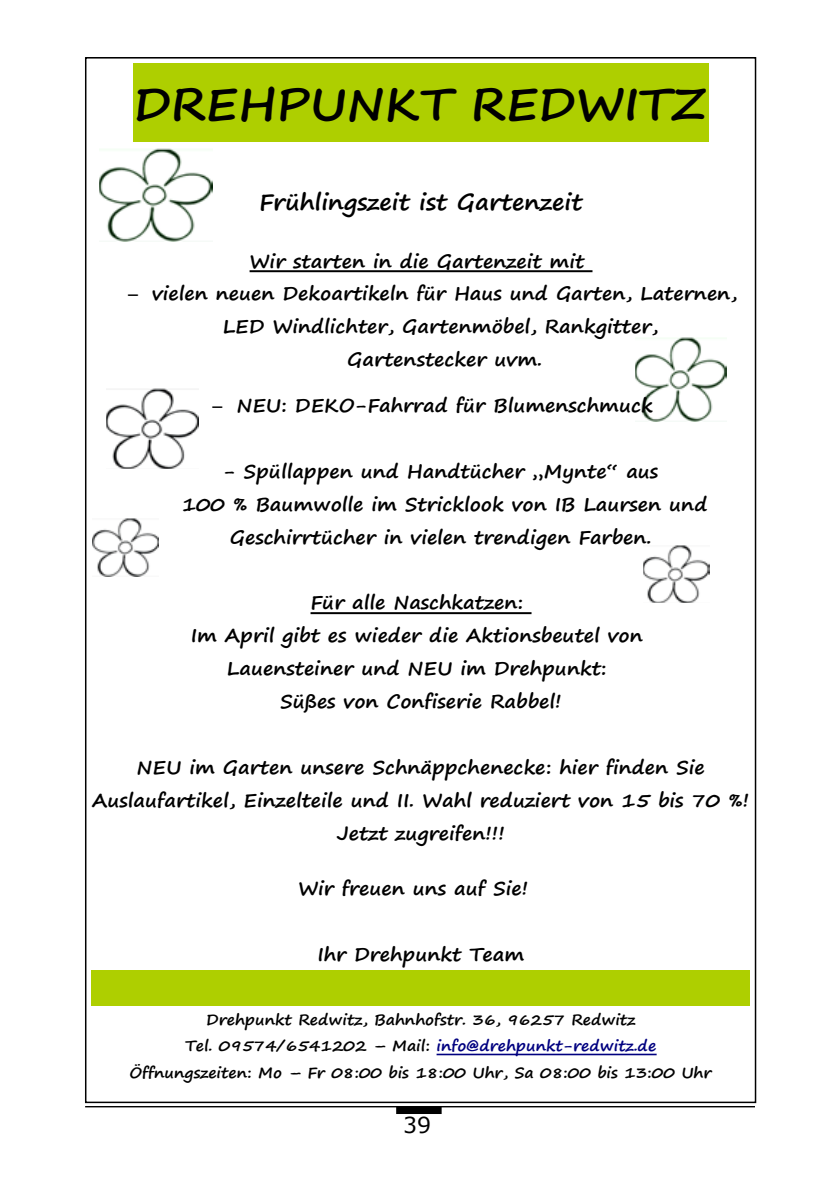
<style>
.page{position:relative;width:840px;height:1191px;background:#fff}
.page>*{position:absolute;margin:0;border:0;box-sizing:border-box;transform-origin:0 0}
.t1{font:700 44.6px "Segoe Print";color:#000;scale:1.07 1}
.t2{font:700 22.4px "Segoe Print";color:#000;scale:1.07 1}
.t3{font:22px "Verdana";color:#000}
.t4{font:700 18.6px/32.8px "Segoe Print";color:#000;text-align:center;scale:1.07 1}
.t5{font:700 14.8px/26.2px "Segoe Print";color:#000;text-align:center;scale:1.07 1}
.s1{color:#000080}
</style>
<div class="page">
<hr style="left:85px;top:1106px;width:669px;height:1px;background:#000">
<div style="left:396px;top:1106px;width:45px;height:8px;background:#000"></div>
<img style="left:635px;top:337px;width:91px;height:85px">
<img style="left:643px;top:545px;width:66px;height:58px">
<img style="left:92px;top:518px;width:67px;height:58px">
<img style="left:106px;top:388px;width:93px;height:81px">
<img style="left:99px;top:148px;width:113px;height:94px">
<div style="left:91px;top:970px;width:658px;height:36px;background:#aecf00"></div>
<div style="left:133px;top:63px;width:575px;height:79px;background:#aecf00"></div>
<hr style="left:249px;top:270px;width:343px;height:2px;background:#000">
<hr style="left:310px;top:612px;width:221px;height:2px;background:#000">
<hr style="left:436px;top:1053px;width:220px;height:2px;background:#000080">
<h1 class="t1" style="left:133px;top:78px;width:538px">DREHPUNKT REDWITZ</h1>
<p class="t2" style="left:259px;top:189px;width:303px">Frühlingszeit ist Gartenzeit</p>
<p class="t4" style="left:249px;top:245px;width:314px">Wir starten in die Gartenzeit mit</p>
<p class="t4" style="left:152px;top:278px;width:548px">vielen neuen Dekoartikeln für Haus und Garten, Laternen,</p>
<p class="t4" style="left:223px;top:311px;width:408px">LED Windlichter, Gartenmöbel, Rankgitter,</p>
<p class="t4" style="left:347px;top:344px;width:183px">Gartenstecker uvm.</p>
<p class="t4" style="left:236px;top:390px;width:390px">NEU: DEKO-Fahrrad für Blumenschmuck</p>
<p class="t4" style="left:182px;top:456px;width:492px">- Spüllappen und Handtücher „Mynte“ aus<br>100 % Baumwolle im Stricklook von IB Laursen und<br>Geschirrtücher in vielen trendigen Farben.</p>
<p class="t4" style="left:191px;top:587px;width:423px">Für alle Naschkatzen:<br>Im April gibt es wieder die Aktionsbeutel von Lauensteiner und NEU im Drehpunkt:<br>Süßes von Confiserie Rabbel!</p>
<p class="t4" style="left:92px;top:752px;width:615px">NEU im Garten unsere Schnäppchenecke: hier finden Sie<br>Auslaufartikel, Einzelteile und II. Wahl reduziert von 15 bis 70 %!<br>Jetzt zugreifen!!!</p>
<p class="t4" style="left:298px;top:873px;width:216px">Wir freuen uns auf Sie!</p>
<p class="t4" style="left:317px;top:939px;width:195px">Ihr Drehpunkt Team</p>
<p class="t5" style="left:129px;top:1007px;width:545px">Drehpunkt Redwitz, Bahnhofstr. 36, 96257 Redwitz<br>Tel. 09574/6541202 – Mail: <span class="s1">info@drehpunkt-redwitz.de<br></span>Öffnungszeiten: Mo – Fr 08:00 bis 18:00 Uhr, Sa 08:00 bis 13:00 Uhr</p>
<p class="t3" style="left:403px;top:1109px;width:29px">39</p>
</div>
